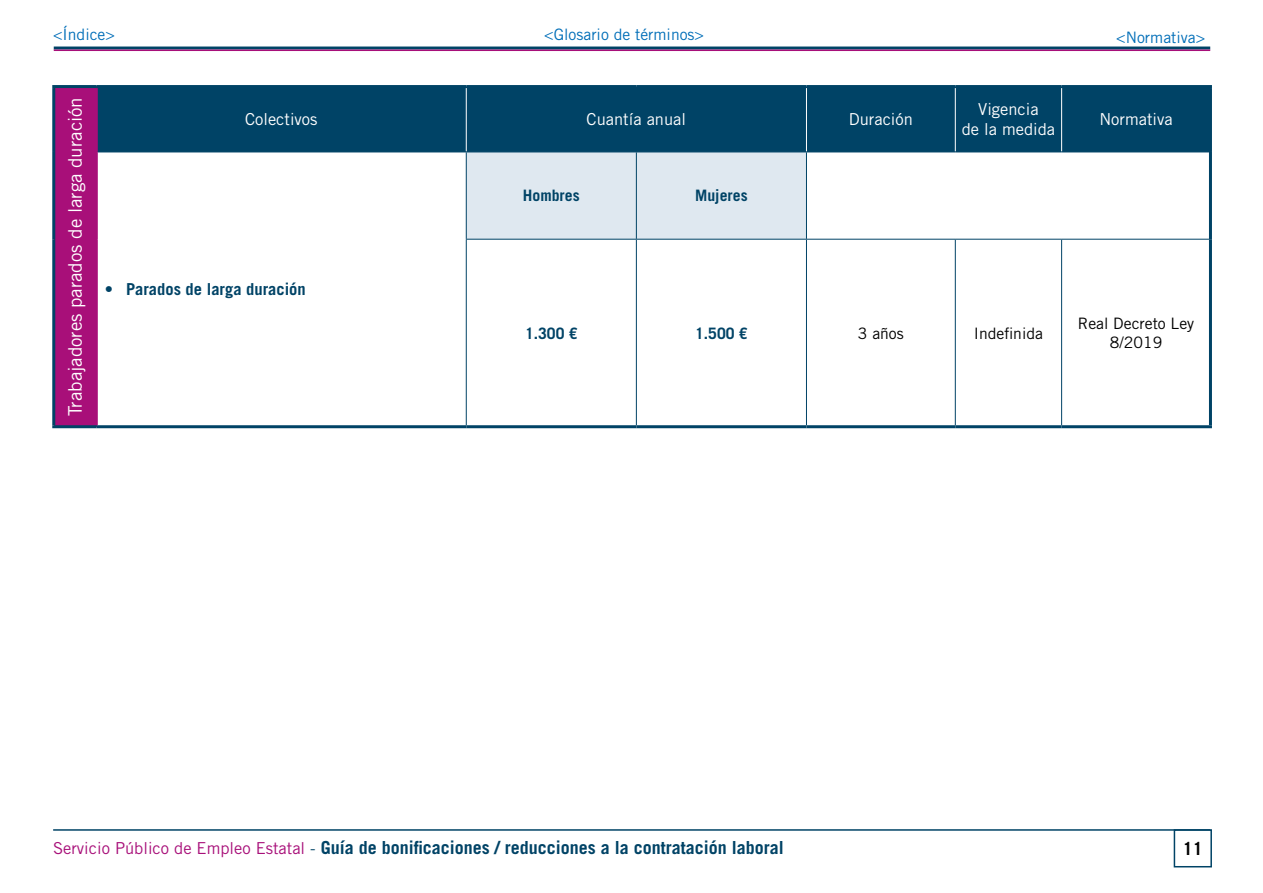
<style>
.page{position:relative;width:1263px;height:893px;background:#fff}
.page>*{position:absolute;margin:0;border:0;box-sizing:border-box;transform-origin:0 0}
.TIPO_CONTRATO{font:18.75px "Trade Gothic LT Std";color:#fff}
.t1{font:700 18px "Trade Gothic LT Std";color:#004366}
.t2{font:700 18px "Trade Gothic LT Std";color:#000}
.CABECERA_TABLA{font:16.5px/19.8px "Trade Gothic LT Std";color:#fff;text-align:center}
.t3{font:700 16.5px "Trade Gothic LT Std";color:#004366}
.t4{font:15.75px "Trade Gothic LT Std";color:#006eb8}
.TEXTO_NORMAL{font:15.75px/18.9px "Trade Gothic LT Std";color:#000;text-align:center}
.TN_NEGRITA_CENTRO{font:700 15.75px "Trade Gothic LT Std";color:#004366}
.s1{font-weight:400;font-size:16.5px;color:#a80f79}
.s2{font-weight:400;font-size:16.5px}
</style>
<div class="page">
<div style="left:1174px;top:829px;width:38px;height:38px;border:2px solid #004366"></div>
<hr style="left:53px;top:829px;width:1157px;height:2px;background:#004366">
<hr style="left:54px;top:47px;width:1156px;height:3px;background:#004366">
<hr style="left:54px;top:50px;width:1156px;height:1px;background:#a80f79">
<div style="left:54px;top:87px;width:42px;height:340px;background:#a80f79"></div>
<div style="left:98px;top:88px;width:1111px;height:64px;background:#004366"></div>
<div style="left:467px;top:153px;width:339px;height:86px;background:#dfe8f0"></div>
<hr style="left:466px;top:88px;width:1px;height:64px;background:#fff">
<hr style="left:806px;top:88px;width:1px;height:64px;background:#fff">
<hr style="left:955px;top:88px;width:1px;height:64px;background:#fff">
<hr style="left:1061px;top:88px;width:1px;height:64px;background:#fff">
<hr style="left:95px;top:88px;width:3px;height:64px;background:#a80f79">
<hr style="left:95px;top:152px;width:3px;height:87px;background:#a80f79">
<hr style="left:95px;top:239px;width:3px;height:186px;background:#a80f79">
<hr style="left:52px;top:425px;width:44px;height:3px;background:#004366">
<hr style="left:98px;top:152px;width:368px;height:1px;background:#004366">
<hr style="left:806px;top:152px;width:149px;height:1px;background:#004366">
<hr style="left:955px;top:152px;width:106px;height:1px;background:#004366">
<hr style="left:1061px;top:152px;width:148px;height:1px;background:#004366">
<hr style="left:466px;top:152px;width:170px;height:1px;background:#004366">
<hr style="left:466px;top:152px;width:1px;height:87px;background:#004366">
<hr style="left:636px;top:152px;width:170px;height:1px;background:#004366">
<hr style="left:636px;top:152px;width:1px;height:87px;background:#004366">
<hr style="left:806px;top:152px;width:1px;height:87px;background:#004366">
<hr style="left:955px;top:239px;width:106px;height:1px;background:#004366">
<hr style="left:1061px;top:239px;width:148px;height:1px;background:#004366">
<hr style="left:1061px;top:240px;width:1px;height:185px;background:#004366">
<hr style="left:806px;top:239px;width:149px;height:1px;background:#004366">
<hr style="left:806px;top:240px;width:1px;height:185px;background:#004366">
<hr style="left:955px;top:240px;width:1px;height:185px;background:#004366">
<hr style="left:466px;top:239px;width:170px;height:1px;background:#004366">
<hr style="left:466px;top:240px;width:1px;height:185px;background:#004366">
<hr style="left:636px;top:239px;width:170px;height:1px;background:#004366">
<hr style="left:636px;top:240px;width:1px;height:185px;background:#004366">
<hr style="left:52px;top:85px;width:44px;height:3px;background:#004366">
<hr style="left:52px;top:88px;width:3px;height:64px;background:#004366">
<hr style="left:52px;top:152px;width:3px;height:87px;background:#004366">
<hr style="left:52px;top:239px;width:3px;height:186px;background:#004366">
<hr style="left:96px;top:85px;width:370px;height:3px;background:#004366">
<hr style="left:466px;top:85px;width:170px;height:3px;background:#004366">
<hr style="left:636px;top:85px;width:170px;height:3px;background:#004366">
<hr style="left:806px;top:85px;width:149px;height:3px;background:#004366">
<hr style="left:955px;top:85px;width:106px;height:3px;background:#004366">
<hr style="left:1061px;top:85px;width:151px;height:3px;background:#004366">
<hr style="left:1209px;top:88px;width:3px;height:64px;background:#004366">
<hr style="left:1209px;top:152px;width:3px;height:87px;background:#004366">
<hr style="left:1209px;top:239px;width:3px;height:186px;background:#004366">
<hr style="left:96px;top:425px;width:370px;height:3px;background:#004366">
<hr style="left:466px;top:425px;width:170px;height:3px;background:#004366">
<hr style="left:636px;top:425px;width:170px;height:3px;background:#004366">
<hr style="left:806px;top:425px;width:149px;height:3px;background:#004366">
<hr style="left:955px;top:425px;width:106px;height:3px;background:#004366">
<hr style="left:1061px;top:425px;width:151px;height:3px;background:#004366">
<p class="t4" style="left:53px;top:25px;width:63px">&lt;Índice&gt;</p>
<p class="t4" style="left:544px;top:25px;width:161px">&lt;Glosario de términos&gt;</p>
<p class="t4" style="left:1116px;top:28px;width:90px">&lt;Normativa&gt;</p>
<p class="TIPO_CONTRATO" style="left:64px;top:416px;width:321px;rotate:-90deg">Trabajadores parados de larga duración</p>
<p class="CABECERA_TABLA" style="left:245px;top:109px;width:74px">Colectivos</p>
<p class="CABECERA_TABLA" style="left:587px;top:109px;width:101px">Cuantía anual</p>
<p class="CABECERA_TABLA" style="left:849px;top:109px;width:66px">Duración</p>
<p class="CABECERA_TABLA" style="left:962px;top:99px;width:95px">Vigencia<br>de la medida</p>
<p class="CABECERA_TABLA" style="left:1099px;top:109px;width:75px">Normativa</p>
<p class="t3" style="left:105px;top:279px;width:202px">• Parados de larga duración</p>
<p class="TN_NEGRITA_CENTRO" style="left:523px;top:186px;width:58px">Hombres</p>
<p class="TN_NEGRITA_CENTRO" style="left:695px;top:186px;width:54px">Mujeres</p>
<p class="TN_NEGRITA_CENTRO" style="left:525px;top:323px;width:54px">1.300 €</p>
<p class="TN_NEGRITA_CENTRO" style="left:695px;top:323px;width:54px">1.500 €</p>
<p class="TEXTO_NORMAL" style="left:858px;top:323px;width:47px">3 años</p>
<p class="TEXTO_NORMAL" style="left:974px;top:323px;width:71px">Indefinida</p>
<p class="TEXTO_NORMAL" style="left:1078px;top:314px;width:118px">Real Decreto Ley<br>8/2019</p>
<p class="t1" style="left:53px;top:837px;width:732px"><span class="s1">Servicio Público de Empleo Estatal</span> <span class="s2">-</span> Guía de bonificaciones / reducciones a la contratación laboral</p>
<p class="t2" style="left:1183px;top:837px;width:22px">11</p>
</div>
